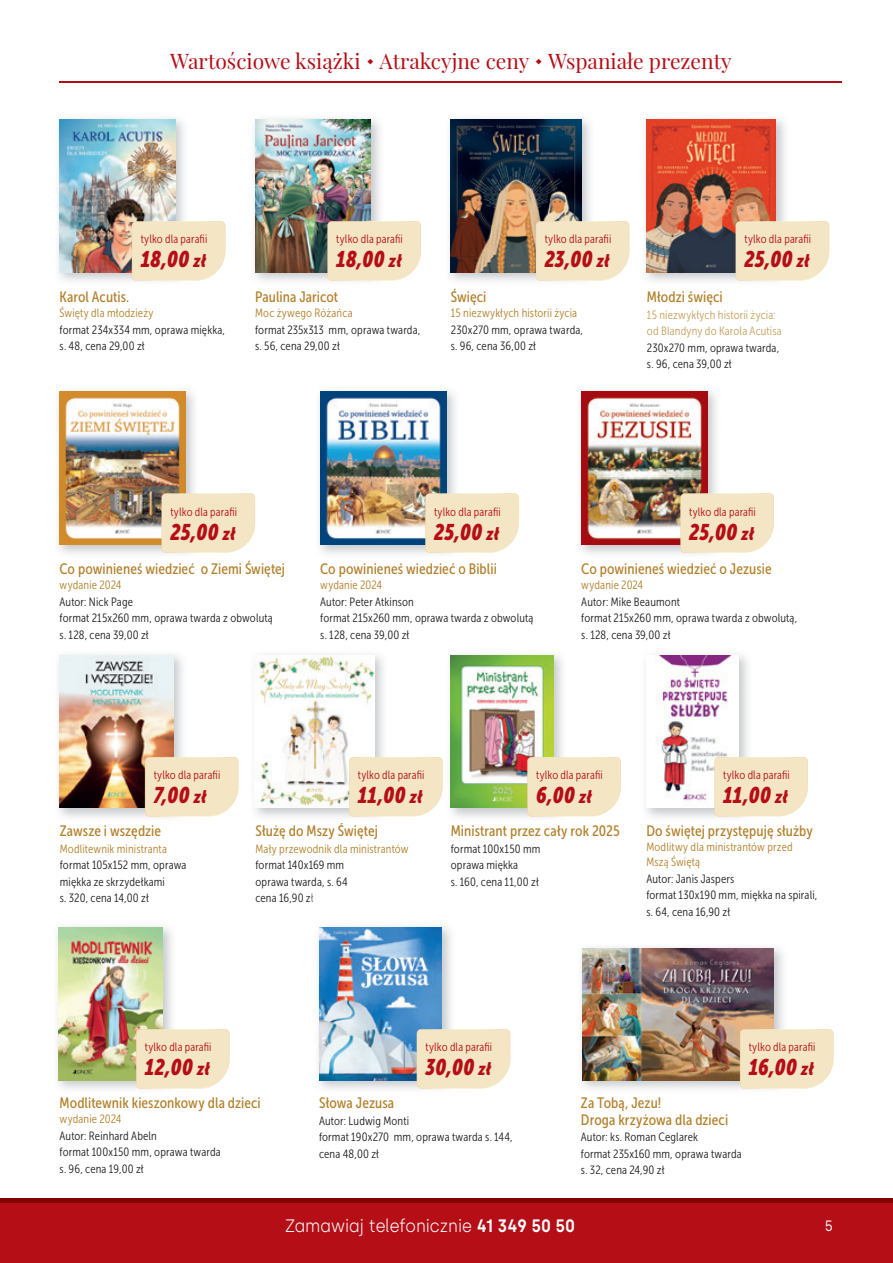
<style>
.page{position:relative;width:893px;height:1263px;background:#fff}
.page>*{position:absolute;margin:0;border:0;box-sizing:border-box;transform-origin:0 0}
.t1{font:italic 22.5px "Museo Sans Cond 900";letter-spacing:.02em;color:#b50e16;scale:.93 1}
.t2{font:21px "Playfair Display";color:#b50e16}
.t3{font:300 18px "Silka";color:#fff;scale:.9 1}
.t4{font:15px/16.5px "Museo Sans Cond 500";letter-spacing:.005em;color:#b3812c}
.t5{font:15px "Silka";color:#fff;scale:.91 1}
.t6{font:12px/16.5px "Museo Sans Cond 300";letter-spacing:.015em;color:#231f20}
.t7{font:12px "Museo Sans Cond 300";letter-spacing:.015em;color:#b50e16}
.t8{font:12px/15px "Museo Sans Cond 300";letter-spacing:.015em;color:#b3812c}
.t9{font:12px/16.5px "Museo Sans Cond 300";letter-spacing:.015em;color:#c6a05f}
.s1{font-size:18px}
.s2{color:#6c6d70}
.s3{font-weight:600}
</style>
<div class="page">
<div style="left:0;top:1199px;width:893px;height:64px;background:#b50e16"></div>
<hr style="left:60px;top:82px;width:782px;height:1px;background:#b50e16">
<hr style="left:0;top:1198px;width:893px;height:4px;background:#820101">
<img style="left:58px;top:118px;width:126px;height:163px">
<img style="left:60px;top:119px;width:115px;height:153px">
<img style="left:58px;top:390px;width:136px;height:164px">
<img style="left:60px;top:391px;width:126px;height:153px">
<img style="left:319px;top:390px;width:136px;height:164px">
<img style="left:320px;top:391px;width:126px;height:153px">
<img style="left:580px;top:390px;width:136px;height:164px">
<img style="left:581px;top:391px;width:126px;height:153px">
<img style="left:254px;top:118px;width:126px;height:163px">
<img style="left:255px;top:119px;width:116px;height:153px">
<img style="left:318px;top:926px;width:133px;height:163px">
<img style="left:319px;top:927px;width:123px;height:153px">
<img style="left:581px;top:947px;width:202px;height:142px">
<img style="left:582px;top:948px;width:192px;height:132px">
<img style="left:57px;top:926px;width:115px;height:163px">
<img style="left:59px;top:927px;width:103px;height:153px">
<img style="left:449px;top:118px;width:142px;height:163px">
<img style="left:451px;top:119px;width:130px;height:153px">
<img style="left:645px;top:118px;width:140px;height:163px">
<img style="left:646px;top:119px;width:130px;height:153px">
<div style="left:132px;top:221px;width:93px;height:60px;background:#f4e6c4"></div>
<svg style="left:327px;top:221px;width:94px;height:60px;background:#f3e5c5"></svg>
<img style="left:450px;top:654px;width:117px;height:164px">
<img style="left:451px;top:655px;width:102px;height:153px">
<img style="left:655px;top:655px;width:83px;height:153px">
<div style="left:527px;top:757px;width:94px;height:59px;background:#f4e6c4"></div>
<div style="left:714px;top:757px;width:94px;height:59px;background:#f4e6c4"></div>
<div style="left:536px;top:221px;width:93px;height:60px;background:#f4e6c4"></div>
<div style="left:736px;top:221px;width:93px;height:60px;background:#f4e6c4"></div>
<img style="left:58px;top:654px;width:129px;height:164px">
<img style="left:60px;top:655px;width:114px;height:153px">
<img style="left:255px;top:655px;width:119px;height:153px">
<div style="left:145px;top:757px;width:93px;height:59px;background:#f4e6c4"></div>
<div style="left:349px;top:757px;width:93px;height:59px;background:#f4e6c4"></div>
<div style="left:680px;top:493px;width:94px;height:60px;background:#f4e6c4"></div>
<div style="left:417px;top:1029px;width:93px;height:60px;background:#f4e6c4"></div>
<div style="left:425px;top:493px;width:94px;height:60px;background:#f4e6c4"></div>
<div style="left:740px;top:1029px;width:93px;height:60px;background:#f4e6c4"></div>
<div style="left:162px;top:493px;width:93px;height:60px;background:#f4e6c4"></div>
<svg style="left:136px;top:1029px;width:94px;height:60px;background:#f4e6c6"></svg>
<h2 class="t2" style="left:170px;top:44px;width:563px">Wartościowe książki Atrakcyjne ceny Wspaniałe prezenty</h2>
<p class="t7" style="left:141px;top:233px;width:68px">tylko dla parafii</p>
<h1 class="t1" style="left:141px;top:247px;width:72px">18,00 <span class="s1">zł</span></h1>
<p class="t7" style="left:336px;top:233px;width:68px">tylko dla parafii</p>
<h1 class="t1" style="left:336px;top:247px;width:72px">18,00 <span class="s1">zł</span></h1>
<p class="t7" style="left:545px;top:233px;width:68px">tylko dla parafii</p>
<h1 class="t1" style="left:545px;top:247px;width:71px">23,00 <span class="s1">zł</span></h1>
<p class="t7" style="left:744px;top:233px;width:68px">tylko dla parafii</p>
<h1 class="t1" style="left:744px;top:247px;width:71px">25,00 <span class="s1">zł</span></h1>
<p class="t4" style="left:60px;top:289px;width:71px">Karol Acutis.</p>
<p class="t8" style="left:60px;top:305px;width:96px">Święty dla młodzieży</p>
<p class="t6" style="left:60px;top:321px;width:167px">format 234x334 mm, oprawa miękka, s. 48, cena 29,00 zł</p>
<p class="t4" style="left:255px;top:289px;width:85px">Paulina Jaricot</p>
<p class="t8" style="left:255px;top:305px;width:99px">Moc żywego Różańca</p>
<p class="t6" style="left:255px;top:321px;width:167px">format 235x313 mm, oprawa twarda, s. 56, cena 29,00 zł</p>
<p class="t4" style="left:451px;top:289px;width:37px">Święci</p>
<p class="t8" style="left:451px;top:305px;width:128px">15 niezwykłych historii życia</p>
<p class="t6" style="left:451px;top:321px;width:134px">230x270 mm, oprawa twarda, s. 96, cena 36,00 zł</p>
<p class="t7" style="left:170px;top:505px;width:68px">tylko dla parafii</p>
<h1 class="t1" style="left:170px;top:519px;width:71px">25,00 <span class="s1">zł</span></h1>
<p class="t7" style="left:434px;top:505px;width:68px">tylko dla parafii</p>
<h1 class="t1" style="left:434px;top:519px;width:71px">25,00 <span class="s1">zł</span></h1>
<p class="t4" style="left:647px;top:289px;width:77px">Młodzi święci</p>
<p class="t9" style="left:647px;top:306px;width:136px">15 niezwykłych historii życia: od Blandyny do Karola Acutisa</p>
<p class="t6" style="left:647px;top:339px;width:134px">230x270 mm, oprawa twarda, s. 96, cena 39,00 zł</p>
<p class="t7" style="left:689px;top:505px;width:68px">tylko dla parafii</p>
<h1 class="t1" style="left:689px;top:519px;width:71px">25,00 <span class="s1">zł</span></h1>
<p class="t4" style="left:60px;top:561px;width:227px">Co powinieneś wiedzieć o Ziemi Świętej</p>
<p class="t8" style="left:60px;top:578px;width:63px">wydanie 2024</p>
<p class="t6" style="left:60px;top:594px;width:215px">Autor: Nick Page<br>format 215x260 mm, oprawa twarda z obwolutą s. 128, cena 39,00 zł</p>
<p class="t4" style="left:320px;top:561px;width:178px">Co powinieneś wiedzieć o Biblii</p>
<p class="t8" style="left:320px;top:578px;width:63px">wydanie 2024</p>
<p class="t6" style="left:320px;top:594px;width:215px">Autor: Peter Atkinson<br>format 215x260 mm, oprawa twarda z obwolutą s. 128, cena 39,00 zł</p>
<p class="t4" style="left:581px;top:561px;width:192px">Co powinieneś wiedzieć o Jezusie</p>
<p class="t8" style="left:581px;top:578px;width:63px">wydanie 2024</p>
<p class="t6" style="left:581px;top:594px;width:217px">Autor: Mike Beaumont<br>format 215x260 mm, oprawa twarda z obwolutą, s. 128, cena 39,00 zł</p>
<p class="t7" style="left:154px;top:769px;width:68px">tylko dla parafii</p>
<h1 class="t1" style="left:154px;top:782px;width:58px">7,00 <span class="s1">zł</span></h1>
<p class="t7" style="left:358px;top:769px;width:68px">tylko dla parafii</p>
<h1 class="t1" style="left:358px;top:782px;width:71px">11,00 <span class="s1">zł</span></h1>
<p class="t7" style="left:536px;top:769px;width:68px">tylko dla parafii</p>
<h1 class="t1" style="left:536px;top:782px;width:61px">6,00 <span class="s1">zł</span></h1>
<p class="t7" style="left:723px;top:769px;width:68px">tylko dla parafii</p>
<h1 class="t1" style="left:723px;top:782px;width:71px">11,00 <span class="s1">zł</span></h1>
<p class="t4" style="left:60px;top:823px;width:103px">Zawsze i wszędzie</p>
<p class="t8" style="left:60px;top:841px;width:109px">Modlitewnik ministranta</p>
<p class="t6" style="left:60px;top:857px;width:128px">format 105x152 mm, oprawa miękka ze skrzydełkami<br>s. 320, cena 14,00 zł</p>
<p class="t4" style="left:255px;top:823px;width:124px">Służę do Mszy Świętej</p>
<p class="t8" style="left:255px;top:841px;width:155px">Mały przewodnik dla ministrantów</p>
<p class="t6" style="left:255px;top:857px;width:94px">format 140x169 mm oprawa twarda, s. 64 cena 16,90 z<span class="s2">ł</span></p>
<p class="t4" style="left:451px;top:823px;width:171px">Ministrant przez cały rok 2025</p>
<p class="t6" style="left:451px;top:840px;width:91px">format 100x150 mm oprawa miękka<br>s. 160, cena 11,00 zł</p>
<p class="t4" style="left:646px;top:823px;width:168px">Do świętej przystępuję służby</p>
<p class="t8" style="left:646px;top:840px;width:148px">Modlitwy dla ministrantów przed<br>Mszą Świętą</p>
<p class="t6" style="left:646px;top:870px;width:173px">Autor: Janis Jaspers<br>format 130x190 mm, miękka na spirali, s. 64, cena 16,90 zł</p>
<p class="t7" style="left:145px;top:1041px;width:68px">tylko dla parafii</p>
<h1 class="t1" style="left:145px;top:1055px;width:71px">12,00 <span class="s1">zł</span></h1>
<p class="t7" style="left:426px;top:1041px;width:68px">tylko dla parafii</p>
<h1 class="t1" style="left:426px;top:1055px;width:72px">30,00 <span class="s1">zł</span></h1>
<p class="t7" style="left:749px;top:1041px;width:68px">tylko dla parafii</p>
<h1 class="t1" style="left:749px;top:1055px;width:71px">16,00 <span class="s1">zł</span></h1>
<p class="t4" style="left:60px;top:1095px;width:203px">Modlitewnik kieszonkowy dla dzieci</p>
<p class="t8" style="left:60px;top:1112px;width:63px">wydanie 2024</p>
<p class="t6" style="left:60px;top:1127px;width:163px">Autor: Reinhard Abeln<br>format 100x150 mm, oprawa twarda s. 96, cena 19,00 zł</p>
<p class="t4" style="left:319px;top:1095px;width:77px">Słowa Jezusa</p>
<p class="t6" style="left:319px;top:1112px;width:195px">Autor: Ludwig Monti<br>format 190x270 mm, oprawa twarda s. 144, cena 48,00 zł</p>
<p class="t4" style="left:581px;top:1095px;width:149px">Za Tobą, Jezu!<br>Droga krzyżowa dla dzieci</p>
<p class="t6" style="left:581px;top:1129px;width:162px">Autor: ks. Roman Ceglarek<br>format 235x160 mm, oprawa twarda s. 32, cena 24,90 zł</p>
<h3 class="t3" style="left:285px;top:1215px;width:324px">Zamawiaj telefonicznie <span class="s3">41 349 50 50</span></h3>
<p class="t5" style="left:825px;top:1216px;width:11px">5</p>
</div>
